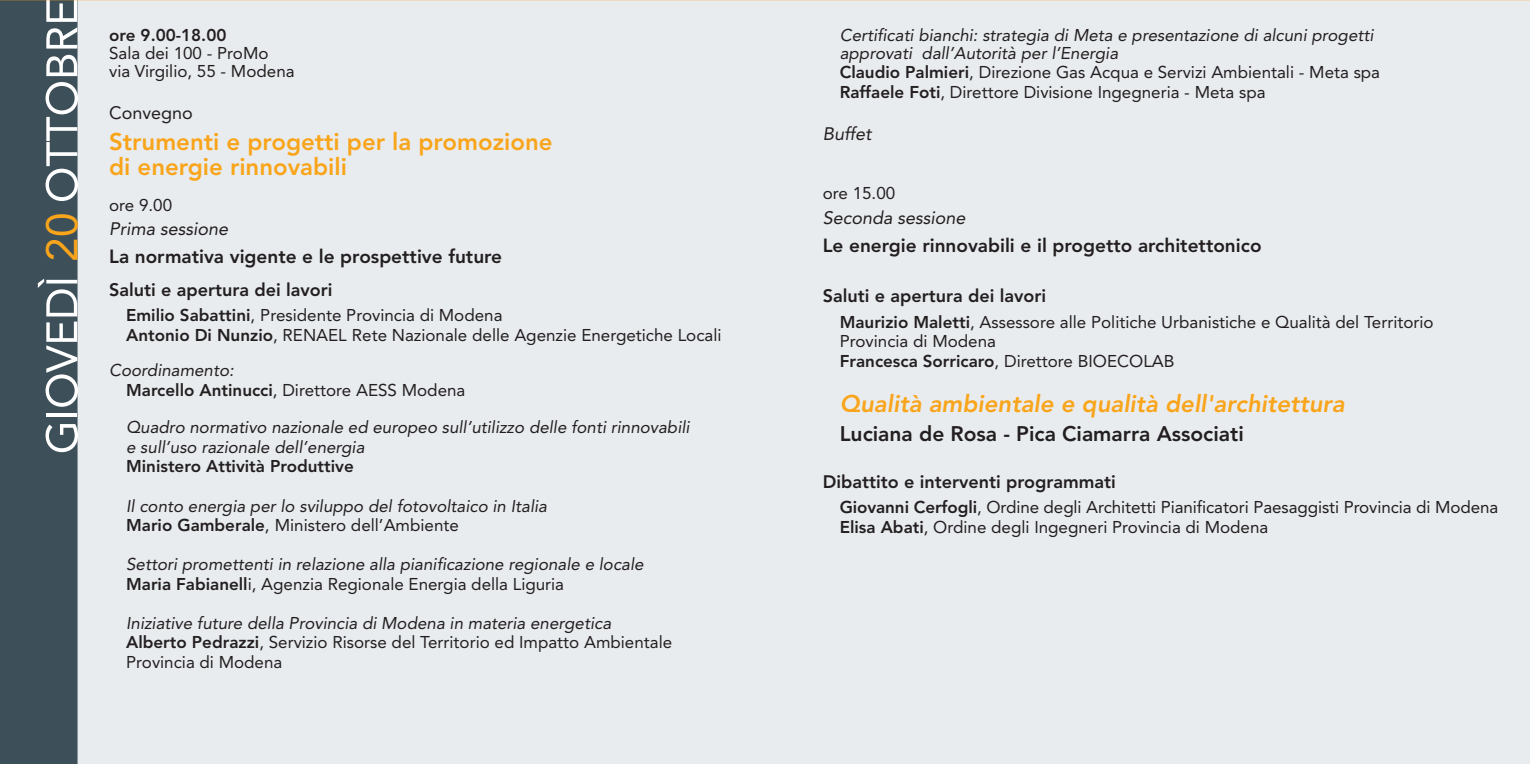
<style>
.page{position:relative;width:1530px;height:764px;background:#fff}
.page>*{position:absolute;margin:0;border:0;box-sizing:border-box;transform-origin:0 0}
.t1{font:44px "Avenir";color:#f9a51b}
.t2{font:800 24px/25.2px "Avenir";color:#f9a51b}
.t3{font:italic 800 24px "Avenir";color:#f9a51b}
.t4{font:800 21px "Avenir";color:#231f20}
.t5{font:800 19px "Avenir";color:#231f20}
.t6{font:800 18px "Avenir";color:#231f20}
.t7{font:italic 18px "Avenir";color:#231f20}
.t8{font:18px "Avenir";color:#231f20}
.t9{font:17px/19.6px "Avenir";color:#231f20}
.t10{font:italic 17px/19.6px "Avenir";color:#231f20}
.t11{font:800 17px "Avenir";color:#231f20}
.s1{font-weight:800}
.s2{font-style:italic}
.s3{font-weight:800;font-style:normal}
.s4{font-style:normal}
</style>
<div class="page">
<div style="left:78px;top:1px;width:1452px;height:763px;background:#e9ecef"></div>
<div style="left:0;top:1px;width:78px;height:763px;background:#3d4f59"></div>
<svg style="left:46px;top:424px;width:32px;height:28px"></svg>
<hr style="left:46px;top:413px;width:31px;height:3px;background:#fff">
<svg style="left:46px;top:322px;width:32px;height:85px"></svg>
<svg style="left:38px;top:279px;width:39px;height:37px"></svg>
<svg style="left:46px;top:82px;width:32px;height:119px"></svg>
<svg style="left:46px;top:55px;width:31px;height:21px"></svg>
<svg style="left:46px;top:1px;width:31px;height:48px"></svg>
<hr style="left:0;top:0;width:1530px;height:1px;background:#f9a51b">
<h1 class="t1" style="left:39px;top:262px;width:50px;rotate:-90deg">20</h1>
<p class="t11" style="left:109px;top:26px;width:119px">ore 9.00-18.00</p>
<p class="t9" style="left:109px;top:44px;width:187px;line-height:17.8px">Sala dei 100 - ProMo<br>via Virgilio, 55 - Modena</p>
<p class="t8" style="left:109px;top:103px;width:85px">Convegno</p>
<h2 class="t2" style="left:109px;top:129px;width:445px">Strumenti e progetti per la promozione di energie rinnovabili</h2>
<p class="t9" style="left:109px;top:195px;width:65px">ore 9.00</p>
<p class="t7" style="left:109px;top:220px;width:121px">Prima sessione</p>
<p class="t5" style="left:109px;top:246px;width:395px">La normativa vigente e le prospettive future</p>
<p class="t6" style="left:109px;top:280px;width:225px">Saluti e apertura dei lavori</p>
<p class="t9" style="left:126px;top:306px;width:597px"><span class="s1">Emilio Sabattini</span>, Presidente Provincia di Modena<br><span class="s1">Antonio Di Nunzio</span>, RENAEL Rete Nazionale delle Agenzie Energetiche Locali</p>
<p class="t9" style="left:126px;top:361px;width:341px;text-indent:-17px"><span class="s2">Coordinamento:<br></span><span class="s1">Marcello Antinucci</span>, Direttore AESS Modena</p>
<p class="t10" style="left:126px;top:418px;width:565px">Quadro normativo nazionale ed europeo sull’utilizzo delle fonti rinnovabili e sull’uso razionale dell’energia</p>
<p class="t11" style="left:126px;top:458px;width:229px">Ministero Attività Produttive</p>
<p class="t10" style="left:126px;top:496px;width:422px">Il conto energia per lo sviluppo del fotovoltaico in Italia<br><span class="s3">Mario Gamberale</span><span class="s4">, Ministero dell’Ambiente</span></p>
<p class="t10" style="left:126px;top:555px;width:519px">Settori promettenti in relazione alla pianificazione regionale e locale<br><span class="s3">Maria Fabianell</span><span class="s4">i, Agenzia Regionale Energia della Liguria</span></p>
<p class="t9" style="left:126px;top:613px;width:548px"><span class="s2">Iniziative future della Provincia di Modena in materia energetica<br></span><span class="s1">Alberto Pedrazzi</span>, Servizio Risorse del Territorio ed Impatto Ambientale<br>Provincia di Modena</p>
<p class="t10" style="left:840px;top:26px;width:535px;line-height:17.8px">Certificati bianchi: strategia di Meta e presentazione di alcuni progetti approvati dall’Autorità per l’Energia</p>
<p class="t9" style="left:840px;top:63px;width:542px"><span class="s1">Claudio Palmieri</span>, Direzione Gas Acqua e Servizi Ambientali - Meta spa<br><span class="s1">Raffaele Foti</span>, Direttore Divisione Ingegneria - Meta spa</p>
<p class="t7" style="left:823px;top:124px;width:50px">Buffet</p>
<p class="t9" style="left:823px;top:184px;width:74px">ore 15.00</p>
<p class="t7" style="left:823px;top:208px;width:144px">Seconda sessione</p>
<p class="t5" style="left:823px;top:235px;width:440px">Le energie rinnovabili e il progetto architettonico</p>
<p class="t6" style="left:823px;top:287px;width:225px">Saluti e apertura dei lavori</p>
<p class="t9" style="left:840px;top:312px;width:595px"><span class="s1">Maurizio Maletti</span>, Assessore alle Politiche Urbanistiche e Qualità del Territorio<br>Provincia di Modena<br><span class="s1">Francesca Sorricaro</span>, Direttore BIOECOLAB</p>
<h2 class="t3" style="left:840px;top:391px;width:507px">Qualità ambientale e qualità dell'architettura</h2>
<p class="t4" style="left:840px;top:423px;width:406px">Luciana de Rosa - Pica Ciamarra Associati</p>
<p class="t6" style="left:823px;top:472px;width:295px">Dibattito e interventi programmati</p>
<p class="t9" style="left:840px;top:498px;width:660px"><span class="s1">Giovanni Cerfogli</span>, Ordine degli Architetti Pianificatori Paesaggisti Provincia di Modena<br><span class="s1">Elisa Abati</span>, Ordine degli Ingegneri Provincia di Modena</p>
</div>
